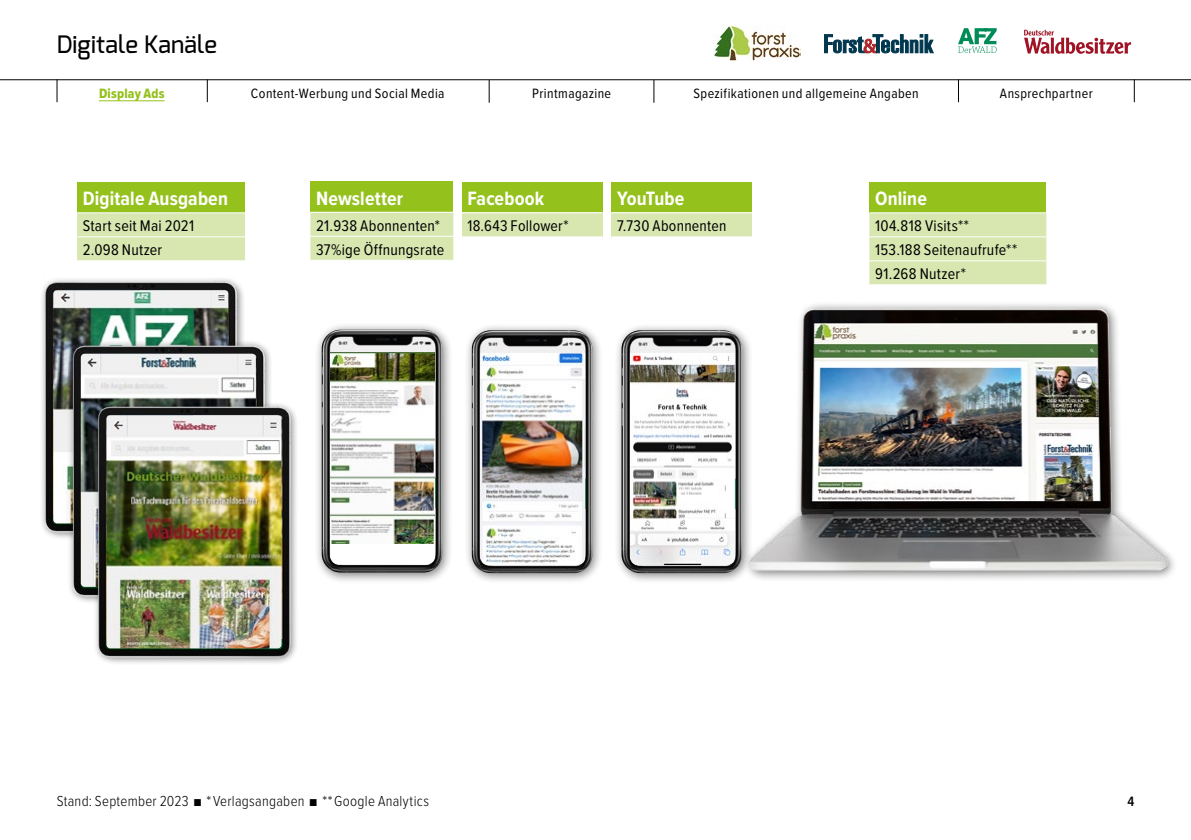
<style>
.page{position:relative;width:1191px;height:840px;background:#fff}
.page>*{position:absolute;margin:0;border:0;box-sizing:border-box;transform-origin:0 0}
.t1{font:500 24px "Exo";letter-spacing:.005em;color:#000}
.t2{font:700 20px "Proxima Nova Cond";letter-spacing:.005em;color:#fff}
.t3{font:700 20px "Proxima Nova Cond";letter-spacing:-.02em;color:#fff}
.t4{font:16px/24px "Proxima Nova Cond";letter-spacing:.015em;color:#000}
.t5{font:300 15px "Proxima Nova Cond";letter-spacing:.015em;color:#000}
.t6{font:14px "Proxima Nova Cond";letter-spacing:.03em;color:#000}
.t7{font:14px "Proxima Nova Cond Extrabld";letter-spacing:.02em;color:#94c11c}
.t8{font:600 14px "Proxima Nova Cond";color:#000}
.s1{font-size:12px}
</style>
<div class="page">
<hr style="left:0;top:79px;width:1191px;height:1px;background:#000">
<svg style="left:1134px;top:79px;width:1px;height:23px"></svg>
<svg style="left:958px;top:79px;width:1px;height:23px"></svg>
<svg style="left:653px;top:80px;width:1px;height:23px"></svg>
<svg style="left:489px;top:80px;width:1px;height:23px"></svg>
<svg style="left:57px;top:79px;width:1px;height:23px"></svg>
<svg style="left:207px;top:79px;width:1px;height:23px"></svg>
<div style="left:77px;top:182px;width:168px;height:31px;background:#94c11c"></div>
<div style="left:77px;top:213px;width:168px;height:47px;background:#d8e6b0"></div>
<hr style="left:77px;top:212px;width:168px;height:1px;background:#fff">
<hr style="left:77px;top:236px;width:168px;height:1px;background:#fff">
<div style="left:462px;top:182px;width:140px;height:31px;background:#94c11c"></div>
<div style="left:462px;top:213px;width:140px;height:24px;background:#d8e6b0"></div>
<hr style="left:462px;top:212px;width:140px;height:1px;background:#fff">
<hr style="left:462px;top:236px;width:140px;height:1px;background:#fff">
<div style="left:310px;top:181px;width:143px;height:31px;background:#94c11c"></div>
<div style="left:310px;top:213px;width:143px;height:47px;background:#d8e6b0"></div>
<hr style="left:310px;top:236px;width:143px;height:1px;background:#fff">
<div style="left:869px;top:182px;width:177px;height:31px;background:#94c11c"></div>
<div style="left:869px;top:213px;width:177px;height:71px;background:#d8e6b0"></div>
<hr style="left:869px;top:212px;width:177px;height:1px;background:#fff">
<hr style="left:869px;top:236px;width:177px;height:1px;background:#fff">
<hr style="left:869px;top:260px;width:177px;height:1px;background:#fff">
<img style="left:42px;top:278px;width:202px;height:256px">
<img style="left:53px;top:290px;width:175px;height:44px">
<div style="left:743px;top:301px;width:434px;height:281px;background:#000;opacity:.5"></div>
<img style="left:748px;top:306px;width:419px;height:267px">
<div style="left:314px;top:321px;width:140px;height:262px;background:#000;opacity:.5"></div>
<img style="left:322px;top:329px;width:120px;height:243px">
<svg style="left:330px;top:543px;width:105px;height:21px"></svg>
<img style="left:330px;top:352px;width:105px;height:191px">
<div style="left:464px;top:322px;width:140px;height:262px;background:#000;opacity:.5"></div>
<img style="left:472px;top:330px;width:120px;height:242px">
<img style="left:480px;top:353px;width:105px;height:211px">
<img style="left:49px;top:334px;width:222px;height:263px">
<img style="left:81px;top:353px;width:175px;height:43px">
<img style="left:75px;top:396px;width:222px;height:267px">
<img style="left:106px;top:415px;width:175px;height:233px">
<svg style="left:824px;top:34px;width:109px;height:19px"></svg>
<svg style="left:1024px;top:30px;width:107px;height:23px"></svg>
<svg style="left:958px;top:28px;width:38px;height:25px"></svg>
<img style="left:713px;top:26px;width:87px;height:35px">
<hr style="left:99px;top:100px;width:66px;height:1px;background:#94c11c">
<div style="left:613px;top:322px;width:140px;height:262px;background:#000;opacity:.5"></div>
<img style="left:621px;top:330px;width:121px;height:242px">
<img style="left:630px;top:353px;width:104px;height:212px">
<div style="left:611px;top:182px;width:141px;height:31px;background:#94c11c"></div>
<div style="left:611px;top:213px;width:141px;height:24px;background:#d8e6b0"></div>
<hr style="left:611px;top:212px;width:141px;height:1px;background:#fff">
<hr style="left:611px;top:236px;width:141px;height:1px;background:#fff">
<h1 class="t1" style="left:57px;top:28px;width:162px">Digitale Kanäle</h1>
<p class="t7" style="left:99px;top:83px;width:67px">Display Ads</p>
<p class="t6" style="left:251px;top:83px;width:195px">Content-Werbung und Social Media</p>
<p class="t6" style="left:532px;top:83px;width:81px">Printmagazine</p>
<p class="t6" style="left:693px;top:83px;width:227px">Spezifikationen und allgemeine Angaben</p>
<p class="t6" style="left:1000px;top:83px;width:94px">Ansprechpartner</p>
<p class="t2" style="left:83px;top:184px;width:147px">Digitale Ausgaben</p>
<p class="t4" style="left:83px;top:213px;width:113px">Start seit Mai 2021<br>2.098 Nutzer</p>
<p class="t2" style="left:316px;top:183px;width:89px">Newsletter</p>
<p class="t4" style="left:316px;top:212px;width:130px">21.938 Abonnenten*<br>37%ige Öffnungsrate</p>
<p class="t2" style="left:467px;top:184px;width:78px">Facebook</p>
<p class="t4" style="left:467px;top:213px;width:103px">18.643 Follower*</p>
<p class="t3" style="left:617px;top:184px;width:69px">YouTube</p>
<p class="t4" style="left:617px;top:213px;width:111px">7.730 Abonnenten</p>
<p class="t2" style="left:875px;top:184px;width:53px">Online</p>
<p class="t4" style="left:875px;top:213px;width:143px">104.818 Visits**<br>153.188 Seitenaufrufe**<br>91.268 Nutzer*</p>
<p class="t5" style="left:57px;top:789px;width:374px">Stand: September 2023 <span class="s1">■</span> * Verlagsangaben <span class="s1">■</span> ** Google Analytics</p>
<p class="t8" style="left:1127px;top:790px;width:8px">4</p>
</div>
